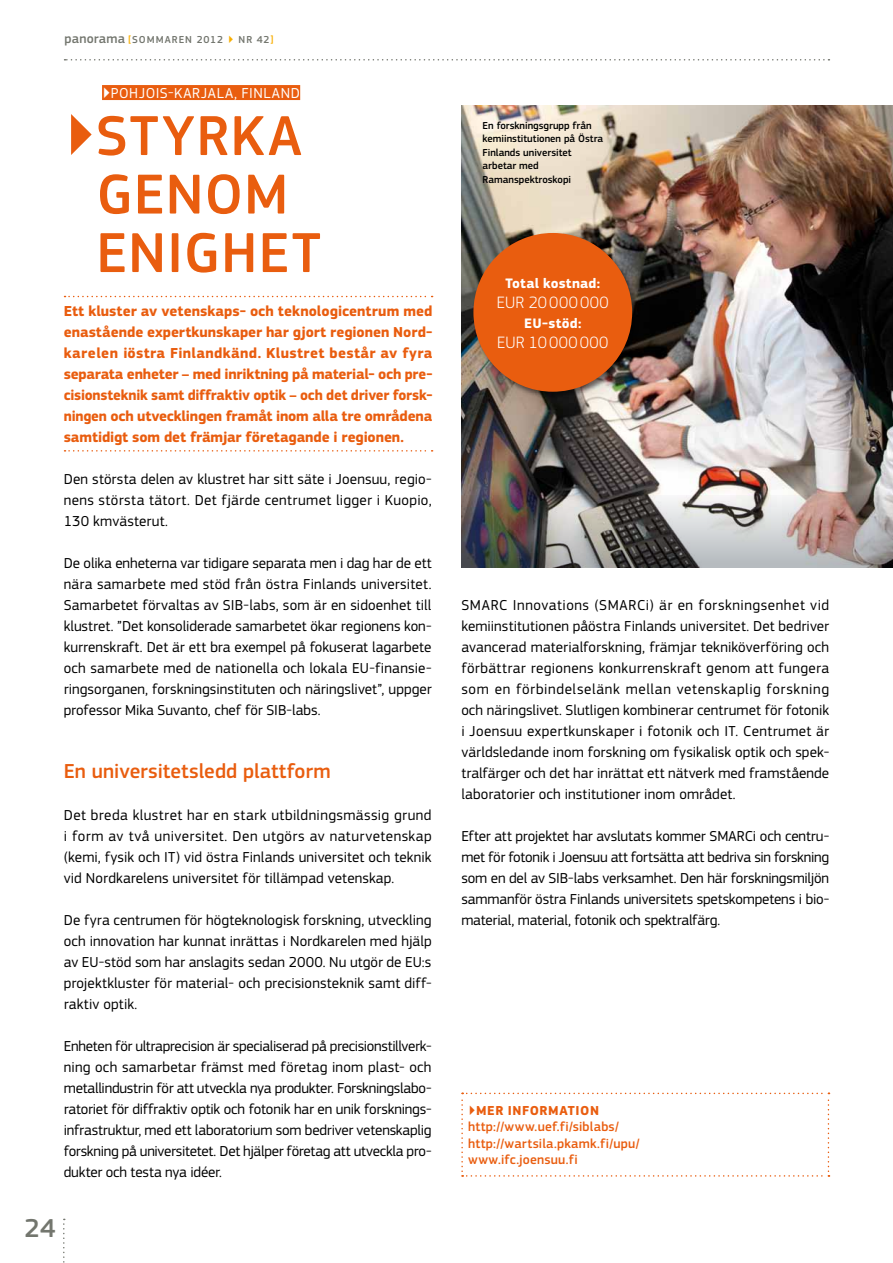
<style>
.page{position:relative;width:893px;height:1263px;background:#fff}
.page>*{position:absolute;margin:0;border:0;box-sizing:border-box;transform-origin:0 0}
.t1{font:500 58.5px/58.5px "PF Square Sans Pro";letter-spacing:.02em;color:#e95d0f;text-align:center}
.t2{font:500 27px "PF Square Sans Pro";color:#73766e}
.t3{font:500 21px "PF Square Sans Pro";color:#e95d0f}
.t4{font:300 17.1px "PF Square Sans Pro";letter-spacing:.025em;color:#fff}
.t5{font:15px/21px "PF Square Sans Pro";letter-spacing:.005em;color:#000;text-align:justify}
.t6{font:700 15px/21px "PF Square Sans Pro";letter-spacing:-.005em;color:#e95d0f;text-align:justify}
.t7{font:15px "PF Square Sans Pro";color:#fff}
.t8{font:700 14.25px "PF Square Sans Pro";color:#fff}
.t9{font:500 13.5px/16.5px "PF Square Sans Pro";letter-spacing:.02em;color:#e95d0f}
.t10{font:700 13.5px "PF Square Sans Pro";color:#e95d0f}
.t11{font:500 10.5px/13.5px "PF Square Sans Pro";color:#000}
.t12{font:500 10.5px "PF Square Sans Pro";letter-spacing:.095em;color:#73766e}
.s1{font-size:13.5px}
.s2{color:#f8ae00}
</style>
<div class="page">
<img style="left:461px;top:106px;width:432px;height:389px">
<img style="left:461px;top:495px;width:432px;height:73px">
<svg style="left:461px;top:1093px;width:368px;height:84px"></svg>
<div style="left:472px;top:231px;width:168px;height:168px;background:#000;opacity:.5"></div>
<div style="left:473px;top:233px;width:159px;height:159px;background:#e95d0f;border-radius:50%"></div>
<svg style="left:65px;top:296px;width:368px;height:1px"></svg>
<svg style="left:65px;top:450px;width:368px;height:2px"></svg>
<div style="left:102px;top:85px;width:198px;height:15px;background:#e95d0f"></div>
<svg style="left:63px;top:1219px;width:2px;height:44px"></svg>
<svg style="left:65px;top:59px;width:764px;height:2px"></svg>
<p class="t12" style="left:65px;top:33px;width:210px"><span class="s1">panorama</span> <span class="s2">[</span>SOMMAREN 2012 <span class="s2">▶</span> Nr 42<span class="s2">]</span></p>
<p class="t7" style="left:102px;top:84px;width:26px">▶Pohjois</p>
<p class="t7" style="left:168px;top:84px;width:25px">-Karjala</p>
<p class="t7" style="left:234px;top:84px;width:25px">, Finland</p>
<h1 class="t1" style="left:63px;top:108px;width:259px">▶ Styrka genom enighet</h1>
<p class="t6" style="left:64px;top:301px;width:370px">Ett kluster av vetenskaps- och teknologicentrum med enastående expertkunskaper har gjort regionen Nord&shy;karelen iöstra Finlandkänd. Klustret består av fyra separata enheter – med inriktning på material- och pre&shy;cisionsteknik samt diffraktiv optik – och det driver forsk&shy;ningen och utvecklingen framåt inom alla tre områdena samtidigt som det främjar företagande i regionen.</p>
<p class="t5" style="left:64px;top:468px;width:369px">Den största delen av klustret har sitt säte i Joensuu, regio&shy;nens största tätort. Det fjärde centrumet ligger i Kuopio, 130 kmvästerut.</p>
<p class="t5" style="left:64px;top:552px;width:369px">De olika enheterna var tidigare separata men i dag har de ett nära samarbete med stöd från östra Finlands universitet.<br>Samarbetet förvaltas av SIB-labs, som är en sidoenhet till klustret. ”Det konsoliderade samarbetet ökar regionens kon&shy;kurrenskraft. Det är ett bra exempel på fokuserat lagarbete och samarbete med de nationella och lokala EU-finansie&shy;ringsorganen, forskningsinstituten och näringslivet”, uppger professor Mika Suvanto, chef för SIB-labs.</p>
<h3 class="t3" style="left:64px;top:758px;width:268px">En universitetsledd plattform</h3>
<p class="t5" style="left:64px;top:804px;width:369px">Det breda klustret har en stark utbildningsmässig grund i form av två universitet. Den utgörs av naturvetenskap (kemi, fysik och IT) vid östra Finlands universitet och teknik vid Nordkarelens universitet för tillämpad vetenskap.</p>
<p class="t5" style="left:64px;top:909px;width:369px">De fyra centrumen för högteknologisk forskning, utveckling och innovation har kunnat inrättas i Nordkarelen med hjälp av EU-stöd som har anslagits sedan 2000. Nu utgör de EU:s projektkluster för material- och precisionsteknik samt diff&shy;raktiv optik.</p>
<p class="t5" style="left:64px;top:1035px;width:369px">Enheten för ultraprecision är specialiserad på precisionstillverk&shy;ning och samarbetar främst med företag inom plast- och metallindustrin för att utveckla nya produkter. Forskningslabo&shy;ratoriet för diffraktiv optik och fotonik har en unik forsknings&shy;infrastruktur, med ett laboratorium som bedriver vetenskaplig forskning på universitetet. Det hjälper företag att utveckla pro&shy;dukter och testa nya idéer.</p>
<h2 class="t2" style="left:25px;top:1212px;width:32px">24</h2>
<p class="t11" style="left:483px;top:119px;width:122px">En forskningsgrupp från kemiinstitutionen på Östra<br>Finlands universitet arbetar med<br>Ramanspektroskopi</p>
<p class="t8" style="left:505px;top:275px;width:96px">Total kostnad:</p>
<p class="t4" style="left:497px;top:292px;width:113px">EUR 20000000</p>
<p class="t8" style="left:524px;top:314px;width:59px">EU -stöd:</p>
<p class="t4" style="left:497px;top:332px;width:113px">EUR 10000000</p>
<p class="t5" style="left:461px;top:594px;width:369px">SMARC Innovations (SMARCi) är en forskningsenhet vid kemiinstitutionen påöstra Finlands universitet. Det bedriver avancerad materialforskning, främjar tekniköverföring och förbättrar regionens konkurrenskraft genom att fungera som en förbindelselänk mellan vetenskaplig forskning och näringslivet. Slutligen kombinerar centrumet för fotonik i Joensuu expertkunskaper i fotonik och IT. Centrumet är världsledande inom forskning om fysikalisk optik och spek&shy;tralfärger och det har inrättat ett nätverk med framstående laboratorier och institutioner inom området.</p>
<p class="t5" style="left:461px;top:825px;width:369px">Efter att projektet har avslutats kommer SMARCi och centru&shy;met för fotonik i Joensuu att fortsätta att bedriva sin forskning som en del av SIB-labs verksamhet. Den här forskningsmiljön sammanför östra Finlands universitets spetskompetens i bio&shy;material, material, fotonik och spektralfärg.</p>
<p class="t10" style="left:468px;top:1102px;width:18px">▶MER</p>
<p class="t10" style="left:508px;top:1102px;width:32px">IN FORMATION</p>
<p class="t9" style="left:468px;top:1119px;width:173px">http://www.uef.fi/siblabs/ http://wartsila.pkamk.fi/upu/ www.ifc.joensuu.fi</p>
</div>
